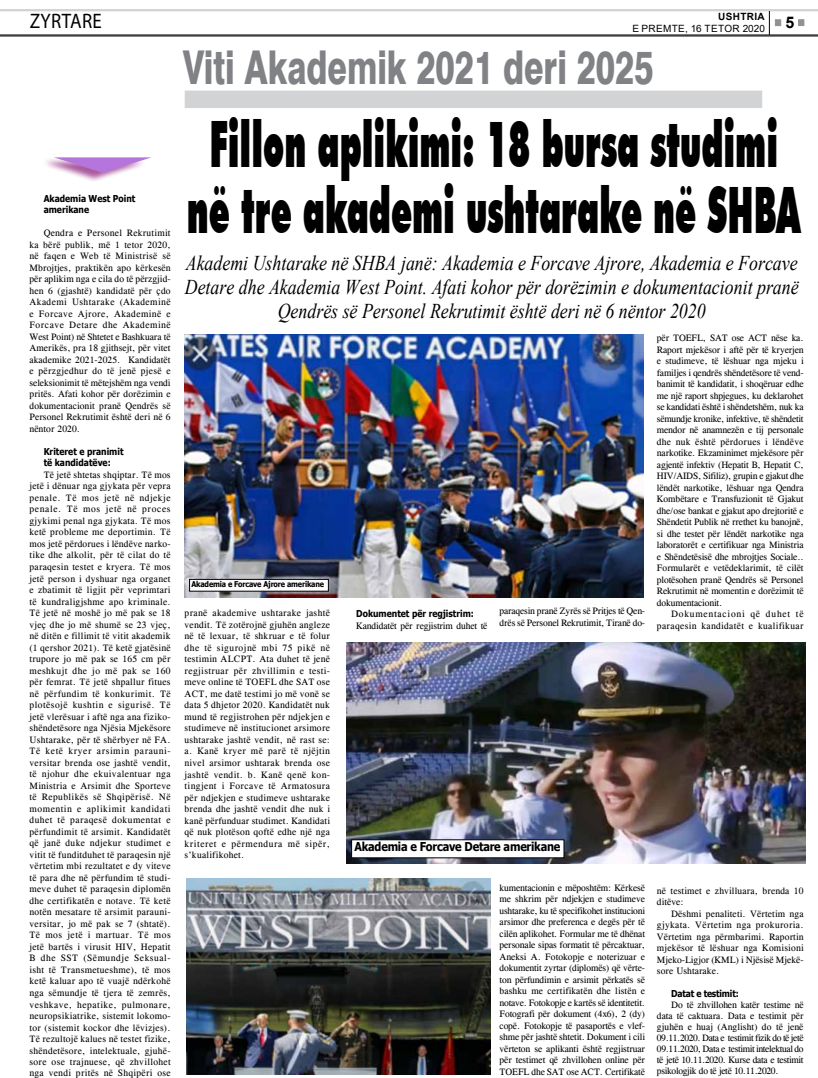
<style>
.page{position:relative;width:818px;height:1078px;background:#fff}
.page>*{position:absolute;margin:0;border:0;box-sizing:border-box;transform-origin:0 0}
.t1{font:900 64px/66px "Futura BT";color:#000;text-align:center;scale:.51 1}
.t2{font:800 46.6px "Swiss 721 BT";color:#808285;scale:.7 1}
.t3{font:italic 21px/24px "Times New Roman";color:#000;text-align:center;scale:.85 1}
.t4{font:21px "Myriad Pro";color:#000;scale:.9 1}
.t5{font:700 16px "Arial";color:#000}
.t6{font:700 12.2px "Tahoma";letter-spacing:-.02em;color:#000;scale:.9 1}
.t7{font:10px "Arial";letter-spacing:.035em;color:#000}
.t8{font:700 10px "Arial";letter-spacing:.035em;color:#000}
.t9{font:9.5px/11.5px "CG Times";color:#000;text-align:justify}
.t10{font:700 9.5px/11.5px "Tahoma";color:#000;scale:.9 1}
.t11{font:9.5px/11.5px "CG Times";letter-spacing:.04em;color:#000;text-align:right}
.t12{font:700 9.5px "Tahoma";letter-spacing:-.02em;color:#000;scale:.9 1}
.t13{font:700 8px "Tahoma";letter-spacing:-.02em;color:#000;scale:.9 1}
</style>
<div class="page">
<hr style="left:0;top:35px;width:818px;height:1px;background:#000">
<hr style="left:0;top:36px;width:818px;height:1px;background:#000">
<hr style="left:0;top:10px;width:818px;height:1px;background:#c7c8ca">
<hr style="left:0;top:11px;width:818px;height:1px;background:#c7c8ca">
<svg style="left:798px;top:20px;width:6px;height:6px"></svg>
<svg style="left:769px;top:11px;width:12px;height:24px"></svg>
<img style="left:185px;top:334px;width:459px;height:263px">
<div style="left:185px;top:91px;width:577px;height:17px;background:#d1d3d4"></div>
<div style="left:41px;top:157px;width:106px;height:26px;background:#8e257c;opacity:.75"></div>
<svg style="left:54px;top:157px;width:97px;height:16px"></svg>
<div style="left:189px;top:579px;width:140px;height:12px;background:#fff;border:1px solid #000"></div>
<img style="left:186px;top:878px;width:305px;height:196px">
<img style="left:347px;top:642px;width:459px;height:221px">
<div style="left:351px;top:839px;width:213px;height:19px;background:#fff;border:1px solid #000"></div>
<h3 class="t4" style="left:30px;top:8px;width:36px">ZYRTAR</h3>
<h3 class="t4" style="left:93px;top:8px;width:12px">E</h3>
<p class="t8" style="left:718px;top:9px;width:48px">USHTRIA</p>
<p class="t7" style="left:632px;top:21px;width:134px">E PREMTE, 16 TETOR 2020</p>
<h2 class="t2" style="left:183px;top:39px;width:673px">Viti Akademik 2021 deri 2025</h2>
<h3 class="t5" style="left:785px;top:11px;width:10px">5</h3>
<p class="t10" style="left:44px;top:193px;width:103px">Akademia West Point amerikane</p>
<p class="t9" style="left:30px;top:227px;width:143px;text-indent:14px">Qendra e Personel Rekrutimit ka bërë publik, më 1 tetor 2020, në faqen e Web të Ministrisë së Mbrojtjes, praktikën apo kërkesën për aplikim nga e cila do të përzgjid&shy;hen 6 (gjashtë) kandidatë për çdo Akademi Ushtarake (Akademinë e Forcave Ajrore, Akademinë e Forcave Detare dhe Akademinë West Point) në Shtetet e Bashkuara të Amerikës, pra 18 gjithsejt, për vitet akademike 2021-2025. Kandidatët e përzgjedhur do të jenë pjesë e seleksionimit të mëtejshëm nga vendi pritës. Afati kohor për dorëzimin e dokumentacionit pranë Qendrës së Personel Rekrutimit është deri në 6 nëntor 2020.</p>
<p class="t10" style="left:44px;top:446px;width:90px">Kriteret e pranimit të kandidatëve:</p>
<p class="t9" style="left:30px;top:469px;width:143px;text-indent:14px">Të jetë shtetas shqiptar. Të mos jetë i dënuar nga gjykata për vepra penale. Të mos jetë në ndjekje penale. Të mos jetë në proces gjykimi penal nga gjykata. Të mos ketë probleme me deportimin. Të mos jetë përdorues i lëndëve narko&shy;tike dhe alkolit, për të cilat do të paraqesin testet e kryera. Të mos jetë person i dyshuar nga organet e zbatimit të ligjit për veprimtari të kundraligjshme apo kriminale.<br>Të jetë në moshë jo më pak se 18 vjeç dhe jo më shumë se 23 vjeç, në ditën e fillimit të vitit akademik (1 qershor 2021). Të ketë gjatësinë trupore jo më pak se 165 cm për meshkujt dhe jo më pak se 160 për femrat. Të jetë shpallur fitues në përfundim të konkurimit. Të plotësojë kushtin e sigurisë. Të jetë vlerësuar i aftë nga ana fiziko&shy;shëndetësore nga Njësia Mjekësore Ushtarake, për të shërbyer në FA.<br>Të ketë kryer arsimin parauni&shy;versitar brenda ose jashtë vendit, të njohur dhe ekuivalentuar nga Ministria e Arsimit dhe Sporteve të Republikës së Shqipërisë. Në momentin e aplikimit kandidati duhet të paraqesë dokumentat e përfundimit të arsimit. Kandidatët që janë duke ndjekur studimet e vitit të funditduhet të paraqesin një vërtetim mbi rezultatet e dy viteve të para dhe në përfundim të studi&shy;meve duhet të paraqesin diplomën dhe certifikatën e notave. Të ketë notën mesatare të arsimit parauni&shy;versitar, jo më pak se 7 (shtatë).<br>Të mos jetë i martuar. Të mos jetë bartës i virusit HIV, Hepatit B dhe SST (Sëmundje Seksual&shy;isht të Transmetueshme), të mos ketë kaluar apo të vuajë ndërkohë nga sëmundje të tjera të zemrës, veshkave, hepatike, pulmonare, neuropsikiatrike, sistemit lokomo&shy;tor (sistemit kockor dhe lëvizjes).<br>Të rezultojë kalues në testet fizike, shëndetësore, intelektuale, gjuhë&shy;sore ose trajnuese, që zhvillohet nga vendi pritës në Shqipëri ose</p>
<h1 class="t1" style="left:187px;top:110px;width:1204px">Fillon aplikimi: 18 bursa studimi në tre akademi ushtarake në SHBA</h1>
<h3 class="t3" style="left:185px;top:250px;width:724px">Akademi Ushtarake në SHBA janë: Akademia e Forcave Ajrore, Akademia e Forcave<br>Detare dhe Akademia West Point. Afati kohor për dorëzimin e dokumentacionit pranë<br>Qendrës së Personel Rekrutimit është deri në 6 nëntor 2020</h3>
<p class="t13" style="left:191px;top:578px;width:149px">Akademia e Forcave Ajrore amerikane</p>
<p class="t9" style="left:499px;top:605px;width:147px">paraqesin pranë Zyrës së Pritjes të Qen&shy;drës së Personel Rekrutimit, Tiranë do-</p>
<p class="t9" style="left:185px;top:607px;width:147px">pranë akademive ushtarake jashtë vendit. Të zotërojnë gjuhën angleze në të lexuar, të shkruar e të folur dhe të sigurojnë mbi 75 pikë në testimin ALCPT. Ata duhet të jenë regjistruar për zhvillimin e testi&shy;meve online të TOEFL dhe SAT ose ACT, me datë testimi jo më vonë se data 5 dhjetor 2020. Kandidatët nuk mund të regjistrohen për ndjekjen e studimeve në institucionet arsimore ushtarake jashtë vendit, në rast se: a. Kanë kryer më parë të njëjtin nivel arsimor ushtarak brenda ose jashtë vendit. b. Kanë qenë kon&shy;tingjent i Forcave të Armatosura për ndjekjen e studimeve ushtarake brenda dhe jashtë vendit dhe nuk i kanë përfunduar studimet. Kandidati që nuk plotëson qoftë edhe një nga kriteret e përmendura më sipër, s’kualifikohet.</p>
<p class="t10" style="left:356px;top:608px;width:132px">Dokumentet për regjistrim:</p>
<p class="t9" style="left:356px;top:619px;width:133px">Kandidatët për regjistrim duhet të</p>
<p class="t6" style="left:354px;top:837px;width:230px">Akademia e Forcave Detare amerikane</p>
<p class="t9" style="left:499px;top:881px;width:147px">kumentacionin e mëposhtëm: Kërkesë me shkrim për ndjekjen e studimeve ushtarake, ku të specifikohet institucioni arsimor dhe preferenca e degës për të cilën aplikohet. Formular me të dhënat personale sipas formatit të përcaktuar, Aneksi A. Fotokopje e noterizuar e dokumentit zyrtar (diplomës) që vërte&shy;ton përfundimin e arsimit përkatës së bashku me certifikatën dhe listën e notave. Fotokopje e kartës së identitetit.<br>Fotografi për dokument (4x6), 2 (dy) copë. Fotokopje të pasaportës e vlef&shy;shme për jashtë shtetit. Dokument i cili vërteton se aplikanti është regjistruar për testimet që zhvillohen online për TOEFL dhe SAT ose ACT. Certifikatë</p>
<p class="t9" style="left:657px;top:332px;width:148px">për TOEFL, SAT ose ACT nëse ka.<br>Raport mjekësor i aftë për të kryerjen e studimeve, të lëshuar nga mjeku i familjes i qendrës shëndetësore të vend&shy;banimit të kandidatit, i shoqëruar edhe me një raport shpjegues, ku deklarohet se kandidati është i shëndetshëm, nuk ka sëmundje kronike, infektive, të shëndetit mendor në anamnezën e tij personale dhe nuk është përdorues i lëndëve narkotike. Ekzaminimet mjekësore për agjentë infektiv (Hepatit B, Hepatit C, HIV/AIDS, Sifiliz), grupin e gjakut dhe lëndët narkotike, lëshuar nga Qendra Kombëtare e Transfuzionit të Gjakut dhe/ose bankat e gjakut apo drejtoritë e Shëndetit Publik në rrethet ku banojnë, si dhe testet për lëndët narkotike nga laboratorët e certifikuar nga Ministria e Shëndetësisë dhe mbrojtjes Sociale..<br>Formularët e vetëdeklarimit, të cilët plotësohen pranë Qendrës së Personel Rekrutimit në momentin e dorëzimit të dokumentacionit.</p>
<p class="t11" style="left:657px;top:608px;width:148px">Dokumentacioni që duhet të paraqesin kandidatët e kualifikuar</p>
<p class="t9" style="left:657px;top:884px;width:148px">në testimet e zhvilluara, brenda 10 ditëve:</p>
<p class="t9" style="left:657px;top:907px;width:148px;text-indent:14px">Dëshmi penaliteti. Vërtetim nga gjykata. Vërtetim nga prokuroria.<br>Vërtetim nga përmbarimi. Raportin mjekësor të lëshuar nga Komisioni Mjeko-Ligjor (KML) i Njësisë Mjekë&shy;sore Ushtarake.</p>
<p class="t12" style="left:671px;top:986px;width:77px">Datat e testimit:</p>
<p class="t9" style="left:657px;top:998px;width:148px;line-height:11.1px;text-indent:14px">Do të zhvillohen katër testime në data të caktuara. Data e testimit për gjuhën e huaj (Anglisht) do të jenë 09.11.2020. Data e testimit fizik do të jetë 09.11.2020, Data e testimit intelektual do të jetë 10.11.2020. Kurse data e testimit psikologjik do të jetë 10.11.2020.</p>
</div>
